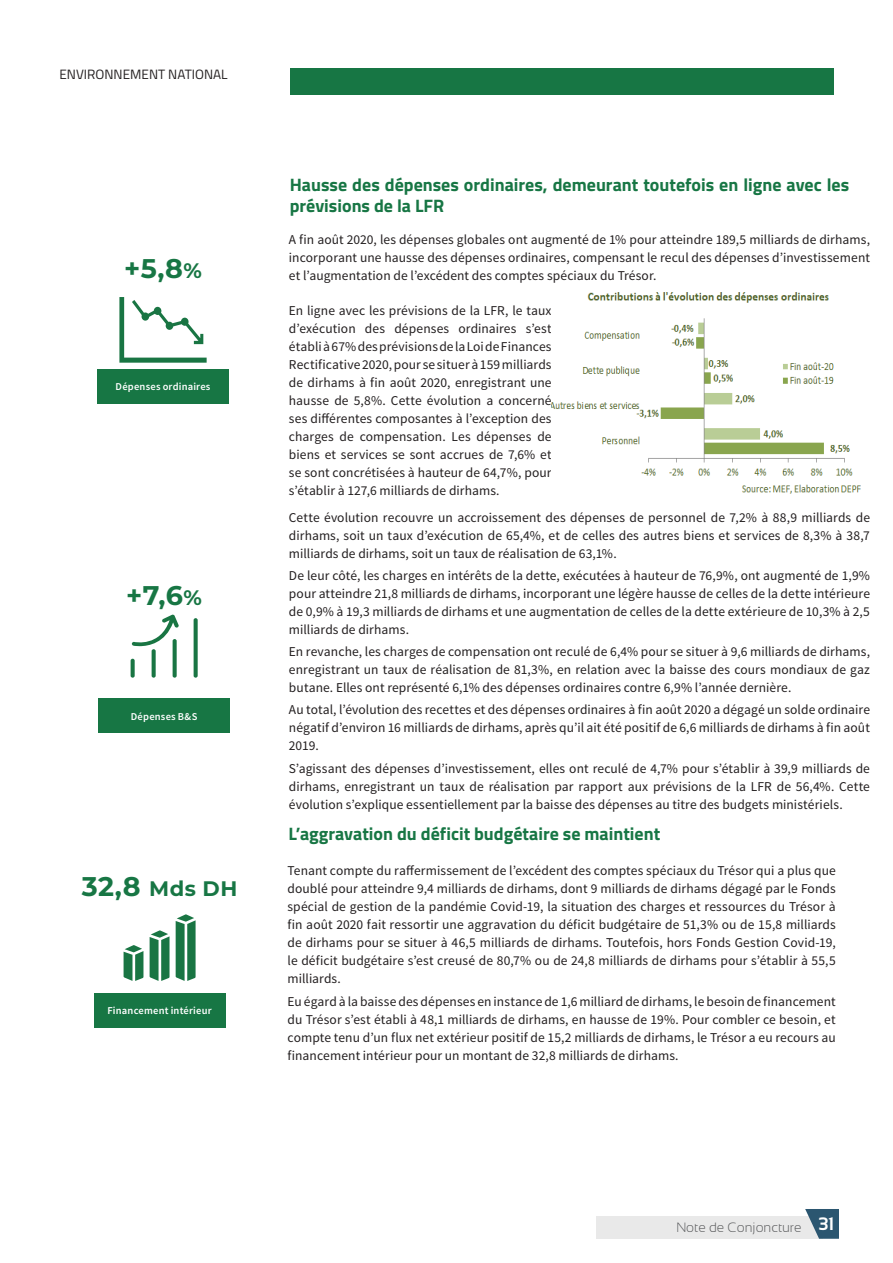
<style>
.page{position:relative;width:893px;height:1263px;background:#fff}
.page>*{position:absolute;margin:0;border:0;box-sizing:border-box;transform-origin:0 0}
.t1{font:700 27px "Montserrat";color:#177644}
.t2{font:700 21px "Montserrat";color:#177644}
.SUBTITLES{font:700 18px/21px "Titillium";color:#177644}
.para_note{font:13.5px/18px "Source Sans Pro";letter-spacing:.005em;color:#231f20;text-align:justify}
.SUBTITLES-2{font:13.5px "Titillium";color:#231f20}
.t3{font:300 13.5px "Sansation";color:#57585a}
.CONTENT{font:600 10.5px "Source Sans Pro";letter-spacing:.02em;color:#fff}
.s1{font-size:21px}
.s2{font-size:27px}
</style>
<div class="page">
<div style="left:290px;top:68px;width:543px;height:26px;background:#177644"></div>
<div style="left:596px;top:1216px;width:227px;height:23px;background:#e9e9e9"></div>
<svg style="left:805px;top:1209px;width:34px;height:30px"></svg>
<div style="left:94px;top:993px;width:131px;height:34px;background:#177644"></div>
<svg style="left:124px;top:945px;width:19px;height:36px"></svg>
<svg style="left:150px;top:930px;width:20px;height:51px"></svg>
<svg style="left:176px;top:914px;width:20px;height:67px"></svg>
<div style="left:98px;top:699px;width:132px;height:34px;background:#177644"></div>
<svg style="left:131px;top:659px;width:4px;height:19px"></svg>
<svg style="left:152px;top:649px;width:4px;height:29px"></svg>
<svg style="left:173px;top:639px;width:4px;height:39px"></svg>
<svg style="left:194px;top:618px;width:4px;height:60px"></svg>
<svg style="left:132px;top:615px;width:47px;height:32px"></svg>
<img style="left:552px;top:292px;width:309px;height:202px">
<div style="left:97px;top:369px;width:132px;height:34px;background:#177644"></div>
<svg style="left:119px;top:297px;width:88px;height:66px"></svg>
<p class="SUBTITLES-2" style="left:60px;top:65px;width:170px">ENVIRONNEMENT NATIONAL</p>
<p class="t1" style="left:124px;top:249px;width:79px">+5,8<span class="s1">%</span></p>
<p class="CONTENT" style="left:116px;top:380px;width:96px">Dépenses ordinaires</p>
<p class="t1" style="left:126px;top:576px;width:77px">+7,6<span class="s1">%</span></p>
<p class="CONTENT" style="left:131px;top:709px;width:68px">Dépenses B&amp;S</p>
<p class="t2" style="left:82px;top:873px;width:157px"><span class="s2">32,8</span> Mds DH</p>
<p class="CONTENT" style="left:107px;top:1004px;width:106px">Financement intérieur</p>
<p class="SUBTITLES" style="left:290px;top:173px;width:561px">Hausse des dépenses ordinaires, demeurant toutefois en ligne avec les prévisions de la LFR</p>
<p class="para_note" style="left:289px;top:231px;width:583px">A fin août 2020, les dépenses globales ont augmenté de 1% pour atteindre 189,5 milliards de dirhams, incorporant une hausse des dépenses ordinaires, compensant le recul des dépenses d’investissement et l’augmentation de l’excédent des comptes spéciaux du Trésor.</p>
<p class="para_note" style="left:289px;top:302px;width:264px">En ligne avec les prévisions de la LFR, le taux d’exécution des dépenses ordinaires s’est établi à 67% des prévisions de la Loi de Finances Rectificative 2020, pour se situer à 159 milliards de dirhams à fin août 2020, enregistrant une hausse de 5,8%. Cette évolution a concerné ses différentes composantes à l’exception des charges de compensation. Les dépenses de biens et services se sont accrues de 7,6% et se sont concrétisées à hauteur de 64,7%, pour s’établir à 127,6 milliards de dirhams.</p>
<p class="para_note" style="left:289px;top:508px;width:583px">Cette évolution recouvre un accroissement des dépenses de personnel de 7,2% à 88,9 milliards de dirhams, soit un taux d’exécution de 65,4%, et de celles des autres biens et services de 8,3% à 38,7 milliards de dirhams, soit un taux de réalisation de 63,1%.</p>
<p class="para_note" style="left:289px;top:567px;width:583px">De leur côté, les charges en intérêts de la dette, exécutées à hauteur de 76,9%, ont augmenté de 1,9% pour atteindre 21,8 milliards de dirhams, incorporant une légère hausse de celles de la dette intérieure de 0,9% à 19,3 milliards de dirhams et une augmentation de celles de la dette extérieure de 10,3% à 2,5 milliards de dirhams.</p>
<p class="para_note" style="left:289px;top:643px;width:583px">En revanche, les charges de compensation ont reculé de 6,4% pour se situer à 9,6 milliards de dirhams, enregistrant un taux de réalisation de 81,3%, en relation avec la baisse des cours mondiaux de gaz butane. Elles ont représenté 6,1% des dépenses ordinaires contre 6,9% l’année dernière.</p>
<p class="para_note" style="left:289px;top:701px;width:583px">Au total, l’évolution des recettes et des dépenses ordinaires à fin août 2020 a dégagé un solde ordinaire négatif d’environ 16 milliards de dirhams, après qu’il ait été positif de 6,6 milliards de dirhams à fin août 2019.</p>
<p class="para_note" style="left:289px;top:759px;width:582px">S’agissant des dépenses d’investissement, elles ont reculé de 4,7% pour s’établir à 39,9 milliards de dirhams, enregistrant un taux de réalisation par rapport aux prévisions de la LFR de 56,4%. Cette évolution s’explique essentiellement par la baisse des dépenses au titre des budgets ministériels.</p>
<p class="SUBTITLES" style="left:289px;top:822px;width:373px">L’aggravation du déficit budgétaire se maintient</p>
<p class="para_note" style="left:288px;top:862px;width:550px">Tenant compte du raffermissement de l’excédent des comptes spéciaux du Trésor qui a plus que doublé pour atteindre 9,4 milliards de dirhams, dont 9 milliards de dirhams dégagé par le Fonds spécial de gestion de la pandémie Covid-19, la situation des charges et ressources du Trésor à fin août 2020 fait ressortir une aggravation du déficit budgétaire de 51,3% ou de 15,8 milliards de dirhams pour se situer à 46,5 milliards de dirhams. Toutefois, hors Fonds Gestion Covid-19, le déficit budgétaire s’est creusé de 80,7% ou de 24,8 milliards de dirhams pour s’établir à 55,5 milliards.</p>
<p class="para_note" style="left:288px;top:992px;width:550px">Eu égard à la baisse des dépenses en instance de 1,6 milliard de dirhams, le besoin de financement du Trésor s’est établi à 48,1 milliards de dirhams, en hausse de 19%. Pour combler ce besoin, et compte tenu d’un flux net extérieur positif de 15,2 milliards de dirhams, le Trésor a eu recours au financement intérieur pour un montant de 32,8 milliards de dirhams.</p>
<p class="t3" style="left:676px;top:1220px;width:159px">Note de Conjoncture <sup>31</sup></p>
</div>
